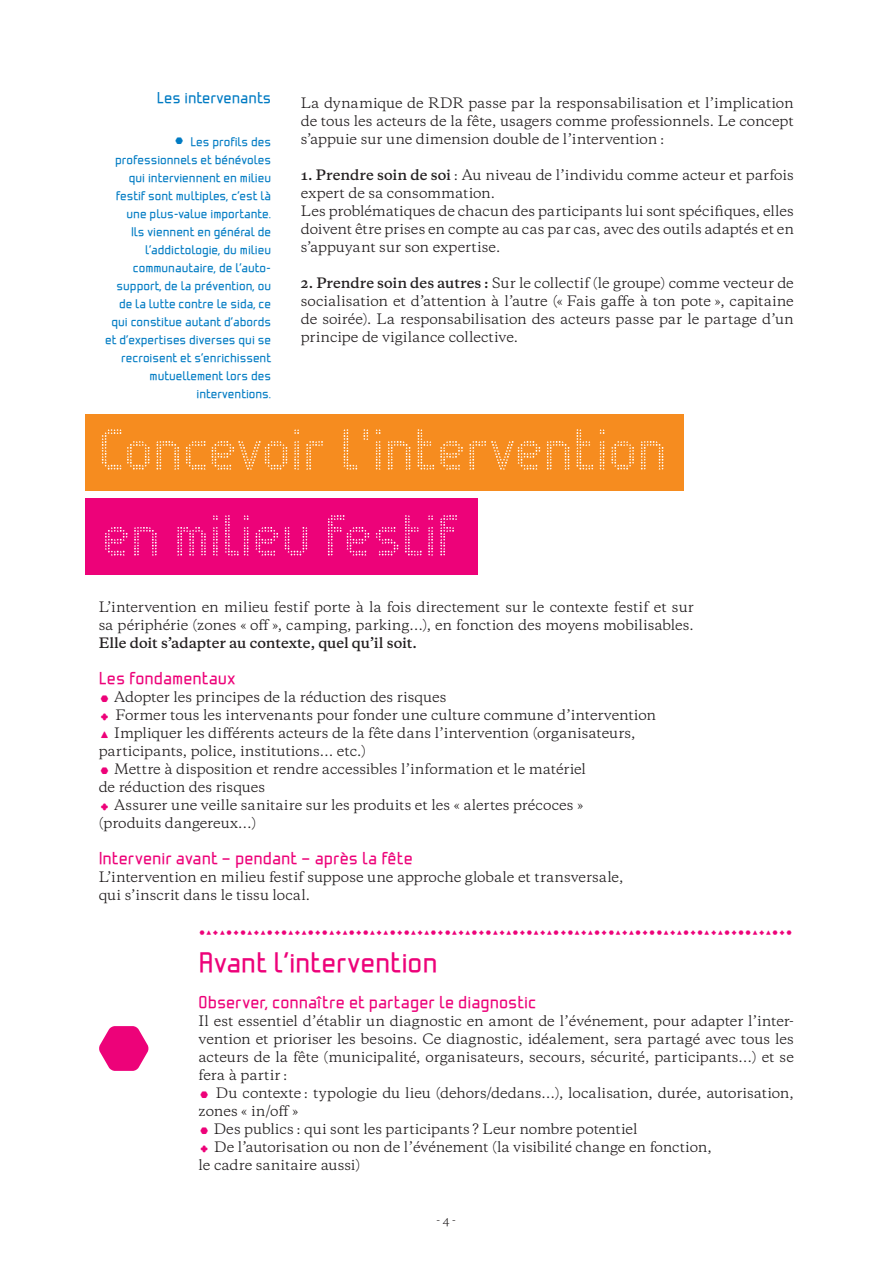
<style>
.page{position:relative;width:893px;height:1263px;background:#fff}
.page>*{position:absolute;margin:0;border:0;box-sizing:border-box;transform-origin:0 0}
.t1{font:54px/85.9px "Addict Title";letter-spacing:-.005em;color:#fff}
.t2{font:700 27px "Addict";letter-spacing:-.005em;color:#ed0279}
.t3{font:700 16.5px "Addict";letter-spacing:.005em;color:#ed0279}
.t4{font:700 15px "Addict";color:#007bc3}
.t5{font:13.5px/18px "Galaxie Copernicus";letter-spacing:-.005em;color:#231f20}
.t6{font:13.5px "Addict Title";color:#ed0279}
.t7{font:600 13.5px "Galaxie Copernicus";letter-spacing:-.005em;color:#231f20}
.t8{font:700 12px/18px "Addict";color:#007bc3;text-align:right}
.t9{font:10.5px "Galaxie Copernicus";color:#231f20}
.s1{font-family:"Addict Title";font-weight:400;font-size:21px}
.s2{font-weight:600}
.s3{font-family:"Addict Title";font-size:21px;color:#ed0279}
</style>
<div class="page">
<div style="left:85px;top:414px;width:599px;height:76px;background:#f68c1f"></div>
<div style="left:85px;top:498px;width:393px;height:77px;background:#ed0279"></div>
<svg style="left:99px;top:1026px;width:50px;height:45px"></svg>
<p class="t4" style="left:157px;top:88px;width:116px">Les intervenants</p>
<p class="t8" style="left:105px;top:132px;width:167px"><span class="s1">#</span> Les profils des professionnels et bénévoles qui interviennent en milieu festif sont multiples, c’est là une plus-value importante.<br>Ils viennent en général de l’addictologie, du milieu communautaire, de l’auto&shy;support, de la prévention, ou de la lutte contre le sida, ce qui constitue autant d’abords et d’expertises diverses qui se recroisent et s’enrichissent mutuellement lors des interventions.</p>
<p class="t5" style="left:301px;top:94px;width:495px;text-align:justify">La dynamique de RDR passe par la responsabilisation et l’implication de tous les acteurs de la fête, usagers comme professionnels. Le concept s’appuie sur une dimension double de l’intervention :</p>
<p class="t5" style="left:301px;top:166px;width:495px"><span class="s2">1. Prendre soin de soi</span> : Au niveau de l’individu comme acteur et parfois expert de sa consommation.<br>Les problématiques de chacun des participants lui sont spécifiques, elles doivent être prises en compte au cas par cas, avec des outils adaptés et en s’appuyant sur son expertise.</p>
<p class="t5" style="left:301px;top:274px;width:494px;text-align:justify"><span class="s2">2. Prendre soin des autres :</span> Sur le collectif (le groupe) comme vecteur de socialisation et d’attention à l’autre (« Fais gaffe à ton pote », capitaine de soirée). La responsabilisation des acteurs passe par le partage d’un principe de vigilance collective.</p>
<h1 class="t1" style="left:98px;top:407px;width:570px">Concevoir l'intervention en milieu festif</h1>
<p class="t5" style="left:99px;top:598px;width:597px">L’intervention en milieu festif porte à la fois directement sur le contexte festif et sur sa périphérie (zones « off », camping, parking…), en fonction des moyens mobilisables.</p>
<p class="t7" style="left:99px;top:634px;width:320px">Elle doit s’adapter au contexte, quel qu’il soit.</p>
<p class="t3" style="left:99px;top:668px;width:138px">Les fondamentaux</p>
<p class="t5" style="left:99px;top:688px;width:559px"><span class="s3">#</span> Adopter les principes de la réduction des risques<br><span class="s3">®</span> Former tous les intervenants pour fonder une culture commune d’intervention <span class="s3">©</span> Impliquer les différents acteurs de la fête dans l’intervention (organisateurs, participants, police, institutions… etc.)<br><span class="s3">#</span> Mettre à disposition et rendre accessibles l’information et le matériel<br>de réduction des risques<br><span class="s3">®</span> Assurer une veille sanitaire sur les produits et les « alertes précoces »<br>(produits dangereux…)</p>
<p class="t3" style="left:99px;top:848px;width:316px">Intervenir avant – pendant – après la fête</p>
<p class="t5" style="left:99px;top:868px;width:526px">L’intervention en milieu festif suppose une approche globale et transversale, qui s’inscrit dans le tissu local.</p>
<p class="t6" style="left:199px;top:924px;width:596px">#%®%#®#%®%#®#%®%#®#%®%#®#%®%#®#%®%#®#%®%#®#%®%#®#%®%#®#%®%#®#%®%#®##%®%#®#%®%#®##%®%#®#</p>
<h2 class="t2" style="left:199px;top:946px;width:240px">Avant l’intervention</h2>
<p class="t3" style="left:199px;top:992px;width:339px">Observer, connaître et partager le diagnostic</p>
<p class="t5" style="left:199px;top:1012px;width:597px">Il est essentiel d’établir un diagnostic en amont de l’événement, pour adapter l’inter&shy;vention et prioriser les besoins. Ce diagnostic, idéalement, sera partagé avec tous les acteurs de la fête (municipalité, organisateurs, secours, sécurité, participants…) et se fera à partir :<br><span class="s3">#</span> Du contexte : typologie du lieu (dehors/dedans…), localisation, durée, autorisation, zones « in/off »<br><span class="s3">#</span> Des publics : qui sont les participants ? Leur nombre potentiel<br><span class="s3">Ø</span> De l’autorisation ou non de l’événement (la visibilité change en fonction,<br>le cadre sanitaire aussi)</p>
<p class="t9" style="left:436px;top:1213px;width:21px">- 4 -</p>
</div>
